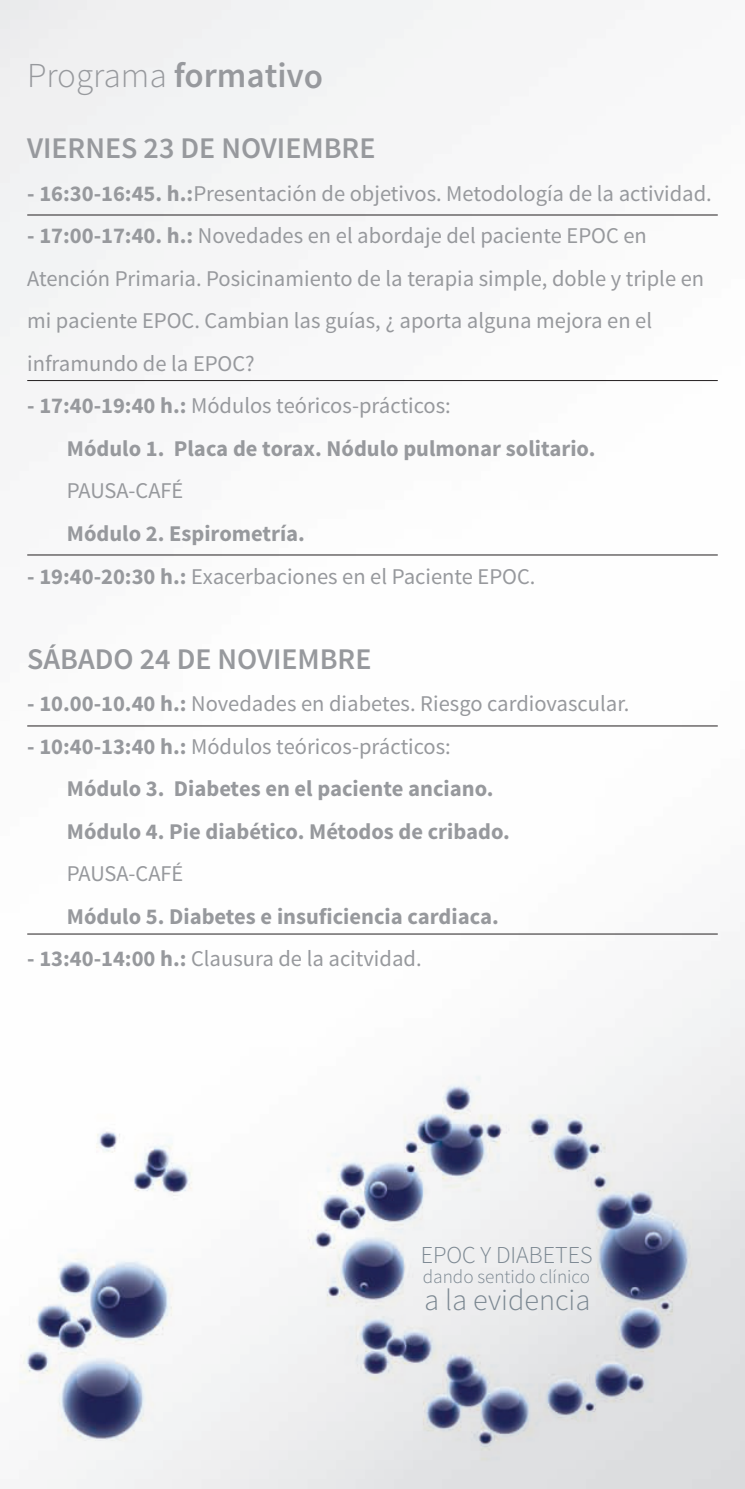
<style>
.page{position:relative;width:745px;height:1489px;background:#fff}
.page>*{position:absolute;margin:0;border:0;box-sizing:border-box;transform-origin:0 0}
.t1{font:600 35px "Source Sans Pro";letter-spacing:-.005em;color:#97999d}
.t2{font:600 30px "Source Sans Pro";color:#97999d}
.t3{font:300 30px "Source Sans Pro";color:#7c8892}
.t4{font:300 24.25px "Source Sans Pro";color:#7c8892}
.t5{font:22.5px/42.5px "Source Sans Pro";color:#97999d}
.t6{font:700 22.5px/42.5px "Source Sans Pro";color:#97999d}
.t7{font:300 19.25px "Source Sans Pro";color:#7c8892}
.s1{font-weight:300}
.s2{font-weight:700}
.s3{font-weight:400}
</style>
<div class="page">
<img style="left:0;top:0;width:744px;height:1488px">
<hr style="left:27px;top:214px;width:690px;height:1px;background:#231f20">
<hr style="left:27px;top:380px;width:690px;height:1px;background:#231f20">
<hr style="left:27px;top:554px;width:690px;height:1px;background:#231f20">
<hr style="left:27px;top:725px;width:690px;height:1px;background:#231f20">
<hr style="left:27px;top:933px;width:690px;height:1px;background:#231f20">
<h1 class="t1" style="left:27px;top:54px;width:297px"><span class="s1">Programa</span> formativo</h1>
<h2 class="t2" style="left:27px;top:129px;width:349px">VIERNES 23 DE NOVIEMBRE</h2>
<p class="t5" style="left:27px;top:172px;width:685px"><span class="s2">- 16:30-16:45. h.:</span>Presentación de objetivos. Metodología de la actividad.</p>
<p class="t5" style="left:27px;top:215px;width:678px"><span class="s2">- 17:00-17:40. h.:</span> Novedades en el abordaje del paciente EPOC en Atención Primaria. Posicinamiento de la terapia simple, doble y triple en mi paciente EPOC. Cambian las guías, ¿ aporta alguna mejora en el inframundo de la EPOC?</p>
<p class="t6" style="left:67px;top:385px;width:530px;text-indent:-40px">- 17:40-19:40 h.: <span class="s3">Módulos teóricos-prácticos:<br></span>Módulo 1. Placa de torax. Nódulo pulmonar solitario.</p>
<p class="t5" style="left:67px;top:470px;width:118px">PAUSA-CAFÉ</p>
<p class="t6" style="left:67px;top:513px;width:239px">Módulo 2. Espirometría.</p>
<p class="t5" style="left:27px;top:555px;width:509px"><span class="s2">- 19:40-20:30 h.:</span> Exacerbaciones en el Paciente EPOC.</p>
<h2 class="t2" style="left:27px;top:639px;width:345px">SÁBADO 24 DE NOVIEMBRE</h2>
<p class="t5" style="left:27px;top:682px;width:603px"><span class="s2">- 10.00-10.40 h.:</span> Novedades en diabetes. Riesgo cardiovascular.</p>
<p class="t6" style="left:67px;top:725px;width:444px;text-indent:-40px">- 10:40-13:40 h.: <span class="s3">Módulos teóricos-prácticos:<br></span>Módulo 3. Diabetes en el paciente anciano.<br>Módulo 4. Pie diabético. Métodos de cribado.</p>
<p class="t5" style="left:67px;top:852px;width:118px">PAUSA-CAFÉ</p>
<p class="t6" style="left:67px;top:895px;width:433px">Módulo 5. Diabetes e insuficiencia cardiaca.</p>
<p class="t5" style="left:27px;top:937px;width:395px"><span class="s2">- 13:40-14:00 h.:</span> Clausura de la acitvidad.</p>
<p class="t4" style="left:420px;top:1240px;width:173px">EPOC Y DIABETES</p>
<p class="t7" style="left:422px;top:1264px;width:169px">dando sentido clínico</p>
<h2 class="t3" style="left:424px;top:1281px;width:168px">a la evidencia</h2>
</div>
